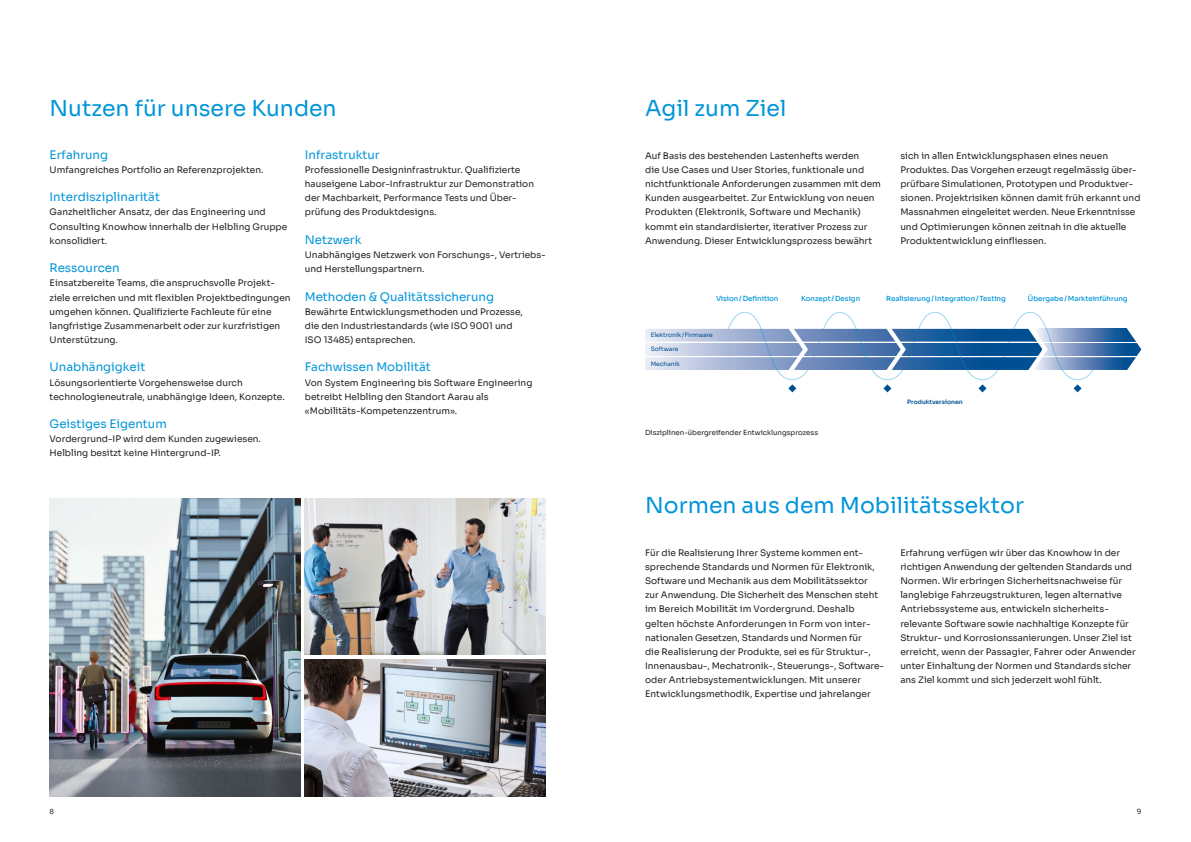
<style>
.page{position:relative;width:1191px;height:842px;background:#fff}
.page>*{position:absolute;margin:0;border:0;box-sizing:border-box;transform-origin:0 0}
.H3___22_pt{font:22px "Sora";color:#0095d9}
.H5___11_8_pt{font:11.8px "Sora";color:#0095d9}
.Fliesstext___9_pt{font:9px/14.2px "Sora";color:#231f20}
.Fliesstext_klein___7_pt{font:500 7px "Sora";color:#0095d9}
.Fliesstext_klein___7_pt-2{font:7px "Sora";color:#231f20}
.t1{font:6px "Sora";color:#004f92}
.t2{font:600 6px "Sora";color:#004f92}
</style>
<div class="page">
<img style="left:305px;top:499px;width:241px;height:156px">
<img style="left:50px;top:499px;width:250px;height:298px">
<img style="left:305px;top:659px;width:241px;height:138px">
<svg style="left:645px;top:311px;width:497px;height:81px"></svg>
<p class="H3___22_pt" style="left:50px;top:90px;width:289px">Nutzen für unsere Kunden</p>
<p class="H3___22_pt" style="left:645px;top:90px;width:143px">Agil zum Ziel</p>
<p class="H5___11_8_pt" style="left:50px;top:145px;width:60px">Erfahrung</p>
<p class="Fliesstext___9_pt" style="left:50px;top:162px;width:215px">Umfangreiches Portfolio an Referenzprojekten.</p>
<p class="H5___11_8_pt" style="left:50px;top:187px;width:112px">Interdisziplinarität</p>
<p class="Fliesstext___9_pt" style="left:50px;top:204px;width:239px">Ganzheitlicher Ansatz, der das Engineering und<br>Consulting Knowhow innerhalb der Helbling Gruppe konsolidiert.</p>
<p class="H5___11_8_pt" style="left:50px;top:258px;width:72px">Ressourcen</p>
<p class="Fliesstext___9_pt" style="left:50px;top:275px;width:242px">Einsatzbereite Teams, die anspruchsvolle Projekt&shy;ziele erreichen und mit flexiblen Projektbedingungen umgehen können. Qualifizierte Fachleute für eine langfristige Zusammenarbeit oder zur kurzfristigen Unterstützung.</p>
<p class="H5___11_8_pt" style="left:50px;top:357px;width:97px">Unabhängigkeit</p>
<p class="Fliesstext___9_pt" style="left:50px;top:374px;width:237px">Lösungsorientierte Vorgehensweise durch technologieneutrale, unabhängige Ideen, Konzepte.</p>
<p class="H5___11_8_pt" style="left:50px;top:414px;width:119px">Geistiges Eigentum</p>
<p class="Fliesstext___9_pt" style="left:50px;top:431px;width:213px">Vordergrund-IP wird dem Kunden zugewiesen.<br>Helbling besitzt keine Hintergrund-IP.</p>
<p class="H5___11_8_pt" style="left:305px;top:145px;width:76px">Infrastruktur</p>
<p class="Fliesstext___9_pt" style="left:305px;top:162px;width:231px">Professionelle Designinfrastruktur. Qualifizierte hauseigene Labor-Infrastruktur zur Demonstration der Machbarkeit, Performance Tests und Über&shy;prüfung des Produktdesigns.</p>
<p class="H5___11_8_pt" style="left:305px;top:230px;width:58px">Netzwerk</p>
<p class="Fliesstext___9_pt" style="left:305px;top:247px;width:241px">Unabhängiges Netzwerk von Forschungs-, Vertriebs&shy;und Herstellungspartnern.</p>
<p class="H5___11_8_pt" style="left:305px;top:287px;width:191px">Methoden &amp; Qualitätssicherung</p>
<p class="Fliesstext___9_pt" style="left:305px;top:304px;width:219px">Bewährte Entwicklungsmethoden und Prozesse, die den Industriestandards (wie ISO 9001 und<br>ISO 13485) entsprechen.</p>
<p class="H5___11_8_pt" style="left:305px;top:357px;width:128px">Fachwissen Mobilität</p>
<p class="Fliesstext___9_pt" style="left:305px;top:374px;width:229px">Von System Engineering bis Software Engineering betreibt Helbling den Standort Aarau als «Mobilitäts-Kompetenzzentrum».</p>
<p class="Fliesstext___9_pt" style="left:645px;top:148px;width:237px">Auf Basis des bestehenden Lastenhefts werden<br>die Use Cases und User Stories, funktionale und nichtfunktionale Anforderungen zusammen mit dem Kunden ausgearbeitet. Zur Entwicklung von neuen Produkten (Elektronik, Software und Mechanik) kommt ein standardisierter, iterativer Prozess zur Anwendung. Dieser Entwicklungsprozess bewährt</p>
<p class="Fliesstext___9_pt" style="left:900px;top:148px;width:242px">sich in allen Entwicklungsphasen eines neuen Produktes. Das Vorgehen erzeugt regelmässig über&shy;prüfbare Simulationen, Prototypen und Produktver&shy;sionen. Projektrisiken können damit früh erkannt und Massnahmen eingeleitet werden. Neue Erkenntnisse und Optimierungen können zeitnah in die aktuelle Produktentwicklung einfliessen.</p>
<p class="Fliesstext_klein___7_pt" style="left:716px;top:292px;width:64px">Vision / Definition</p>
<p class="Fliesstext_klein___7_pt" style="left:801px;top:292px;width:61px">Konzept / Design</p>
<p class="Fliesstext_klein___7_pt" style="left:886px;top:292px;width:121px">Realisierung / Integration / Testing</p>
<p class="Fliesstext_klein___7_pt" style="left:1028px;top:292px;width:101px">Übergabe / Markteinführung</p>
<p class="t1" style="left:651px;top:330px;width:64px">Elektronik/Firmware</p>
<p class="t1" style="left:651px;top:344px;width:29px">Software</p>
<p class="t1" style="left:651px;top:359px;width:31px">Mechanik</p>
<p class="Fliesstext_klein___7_pt-2" style="left:645px;top:427px;width:174px">Disziplinen-übergreifender Entwicklungsprozess</p>
<p class="t2" style="left:907px;top:397px;width:57px">Produktversionen</p>
<p class="H3___22_pt" style="left:645px;top:487px;width:380px">Normen aus dem Mobilitätssektor</p>
<p class="Fliesstext___9_pt" style="left:645px;top:544px;width:239px">Für die Realisierung Ihrer Systeme kommen ent&shy;sprechende Standards und Normen für Elektronik, Software und Mechanik aus dem Mobilitätssektor zur Anwendung. Die Sicherheit des Menschen steht im Bereich Mobilität im Vordergrund. Deshalb gelten höchste Anforderungen in Form von inter&shy;nationalen Gesetzen, Standards und Normen für<br>die Realisierung der Produkte, sei es für Struktur-, Innenausbau-, Mechatronik-, Steuerungs-, Software&shy;oder Antriebsystementwicklungen. Mit unserer Entwicklungsmethodik, Expertise und jahrelanger</p>
<p class="Fliesstext___9_pt" style="left:900px;top:544px;width:237px">Erfahrung verfügen wir über das Knowhow in der richtigen Anwendung der geltenden Standards und Normen. Wir erbringen Sicherheitsnachweise für langlebige Fahrzeugstrukturen, legen alternative Antriebssysteme aus, entwickeln sicherheits&shy;relevante Software sowie nachhaltige Konzepte für Struktur- und Korrosionssanierungen. Unser Ziel ist erreicht, wenn der Passagier, Fahrer oder Anwender unter Einhaltung der Normen und Standards sicher ans Ziel kommt und sich jederzeit wohl fühlt.</p>
<p class="Fliesstext_klein___7_pt-2" style="left:50px;top:805px;width:6px">8</p>
<p class="Fliesstext_klein___7_pt-2" style="left:1136px;top:805px;width:6px">9</p>
</div>
